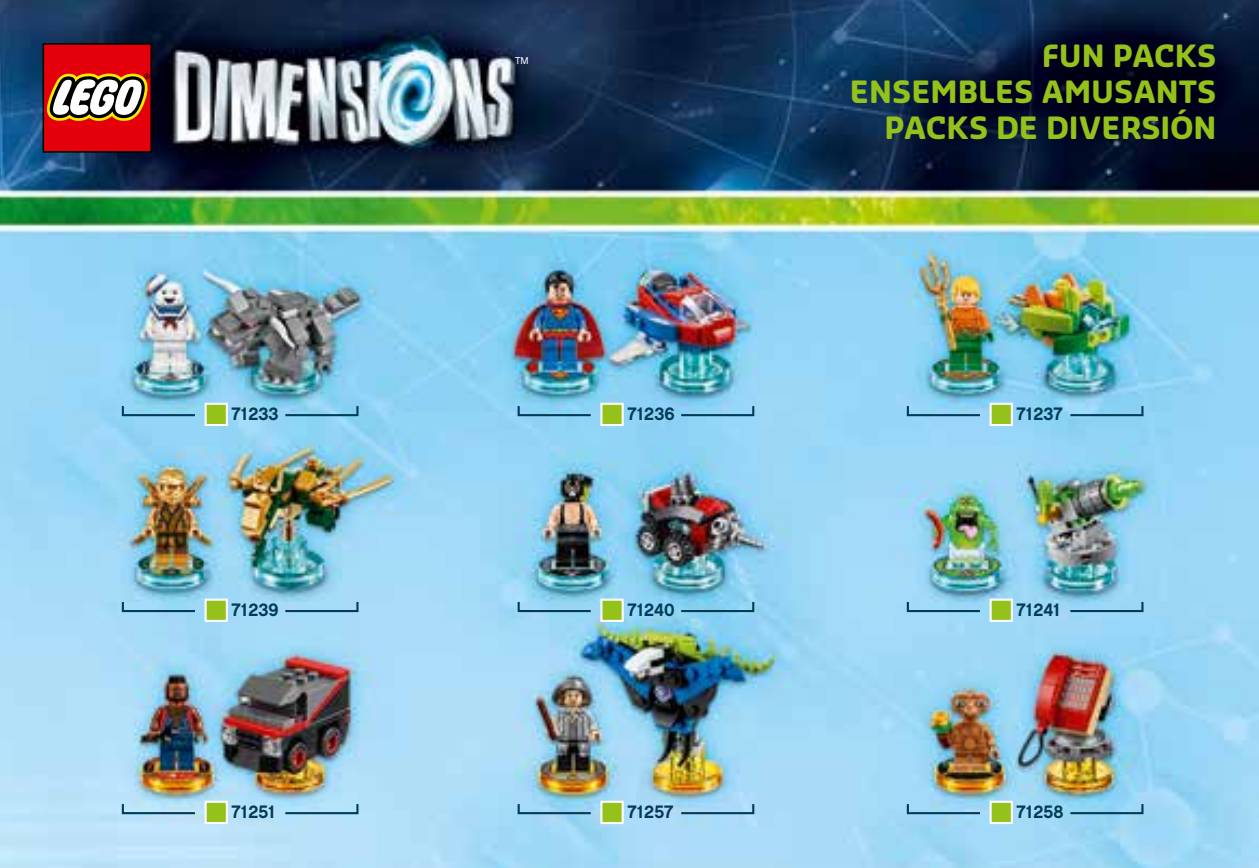
<style>
.page{position:relative;width:1259px;height:868px;background:#fff}
.page>*{position:absolute;margin:0;border:0;box-sizing:border-box;transform-origin:0 0}
.t1{font:700 30px/36px "Sansa Soft Std";color:#94c11a;text-align:right}
.t2{font:700 18px "LEGO Chalet 60";color:#003b57}
.t3{font:9.9px "LEGO Chalet 60";color:#fff}
</style>
<div class="page">
<img style="left:0;top:0;width:1259px;height:867px">
<svg style="left:283px;top:404px;width:76px;height:13px"></svg>
<svg style="left:121px;top:404px;width:76px;height:13px"></svg>
<svg style="left:203px;top:401px;width:26px;height:26px"></svg>
<svg style="left:679px;top:404px;width:76px;height:13px"></svg>
<svg style="left:516px;top:404px;width:77px;height:13px"></svg>
<svg style="left:599px;top:401px;width:26px;height:26px"></svg>
<svg style="left:1068px;top:404px;width:76px;height:13px"></svg>
<svg style="left:905px;top:404px;width:77px;height:13px"></svg>
<svg style="left:988px;top:401px;width:26px;height:26px"></svg>
<svg style="left:283px;top:599px;width:76px;height:14px"></svg>
<svg style="left:121px;top:599px;width:76px;height:14px"></svg>
<svg style="left:203px;top:597px;width:26px;height:26px"></svg>
<svg style="left:679px;top:599px;width:76px;height:14px"></svg>
<svg style="left:516px;top:599px;width:77px;height:14px"></svg>
<svg style="left:599px;top:597px;width:26px;height:26px"></svg>
<svg style="left:1068px;top:599px;width:76px;height:14px"></svg>
<svg style="left:905px;top:599px;width:77px;height:14px"></svg>
<svg style="left:988px;top:597px;width:26px;height:26px"></svg>
<svg style="left:283px;top:801px;width:76px;height:14px"></svg>
<svg style="left:121px;top:801px;width:76px;height:14px"></svg>
<svg style="left:203px;top:799px;width:26px;height:26px"></svg>
<svg style="left:679px;top:801px;width:76px;height:14px"></svg>
<svg style="left:516px;top:801px;width:77px;height:14px"></svg>
<svg style="left:599px;top:799px;width:26px;height:26px"></svg>
<svg style="left:1068px;top:801px;width:76px;height:14px"></svg>
<svg style="left:905px;top:801px;width:77px;height:14px"></svg>
<svg style="left:988px;top:799px;width:26px;height:26px"></svg>
<svg style="left:43px;top:43px;width:109px;height:110px;background:#c23a32"></svg>
<p class="t3" style="left:515px;top:54px;width:15px">TM</p>
<h1 class="t1" style="left:850px;top:36px;width:368px">FUN PACKS<br>ENSEMBLES AMUSANTS<br>PACKS DE DIVERSIÓN</h1>
<p class="t2" style="left:232px;top:403px;width:49px">71233</p>
<p class="t2" style="left:627px;top:403px;width:49px">71236</p>
<p class="t2" style="left:1016px;top:403px;width:48px">71237</p>
<p class="t2" style="left:232px;top:598px;width:49px">71239</p>
<p class="t2" style="left:627px;top:598px;width:49px">71240</p>
<p class="t2" style="left:1016px;top:598px;width:46px">71241</p>
<p class="t2" style="left:232px;top:800px;width:46px">71251</p>
<p class="t2" style="left:627px;top:800px;width:47px">71257</p>
<p class="t2" style="left:1016px;top:800px;width:48px">71258</p>
</div>
